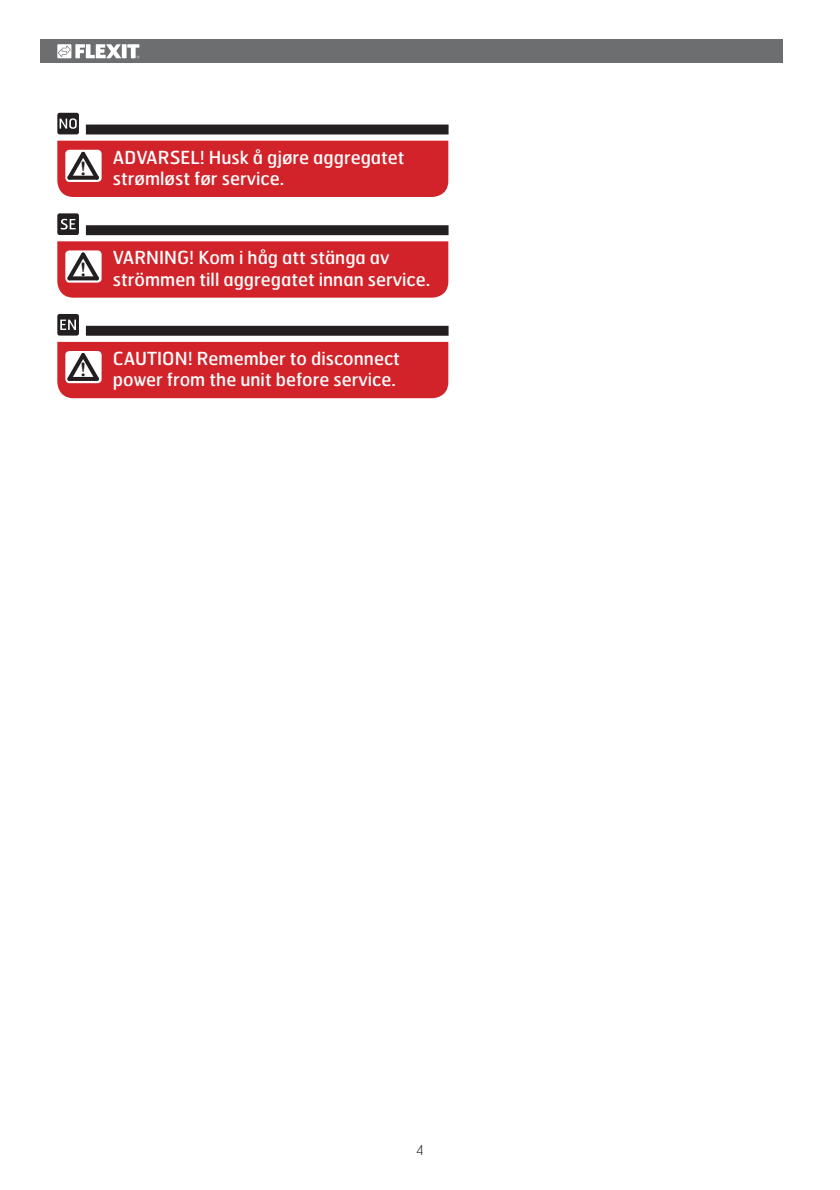
<style>
.page{position:relative;width:840px;height:1190px;background:#fff}
.page>*{position:absolute;margin:0;border:0;box-sizing:border-box;transform-origin:0 0}
.t1{font:700 21.2px "Garamond";color:#231f20}
.t2{font:18px/21.6px "Hermes";color:#fff}
.t3{font:100 13.8px "Hermes";color:#231f20}
</style>
<div class="page">
<div style="left:40px;top:39px;width:743px;height:24px;background:#6d6e70"></div>
<div style="left:122px;top:44px;width:5px;height:14px;background:#fff"></div>
<svg style="left:127px;top:44px;width:12px;height:14px"></svg>
<svg style="left:57px;top:44px;width:64px;height:14px"></svg>
<div style="left:57px;top:141px;width:391px;height:56px;background:#d2232a"></div>
<div style="left:86px;top:125px;width:363px;height:9px;background:#231f20"></div>
<svg style="left:57px;top:241px;width:391px;height:57px;background:#d12e35"></svg>
<div style="left:86px;top:225px;width:363px;height:10px;background:#231f20"></div>
<div style="left:57px;top:342px;width:391px;height:56px;background:#d2232a"></div>
<div style="left:86px;top:326px;width:363px;height:10px;background:#231f20"></div>
<svg style="left:57px;top:213px;width:22px;height:22px"></svg>
<svg style="left:57px;top:113px;width:22px;height:21px"></svg>
<svg style="left:57px;top:314px;width:22px;height:22px"></svg>
<p class="t1" style="left:80px;top:157px;width:7px">!</p>
<p class="t1" style="left:80px;top:257px;width:7px">!</p>
<p class="t2" style="left:113px;top:148px;width:293px">ADVARSEL! Husk å gjøre aggregatet strømløst før service.</p>
<p class="t2" style="left:113px;top:249px;width:319px">VARNING! Kom i håg att stänga av strömmen till aggregatet innan service.</p>
<p class="t1" style="left:80px;top:358px;width:7px">!</p>
<p class="t2" style="left:113px;top:349px;width:289px">CAUTION! Remember to disconnect power from the unit before service.</p>
<p class="t3" style="left:416px;top:1145px;width:9px">4</p>
</div>
